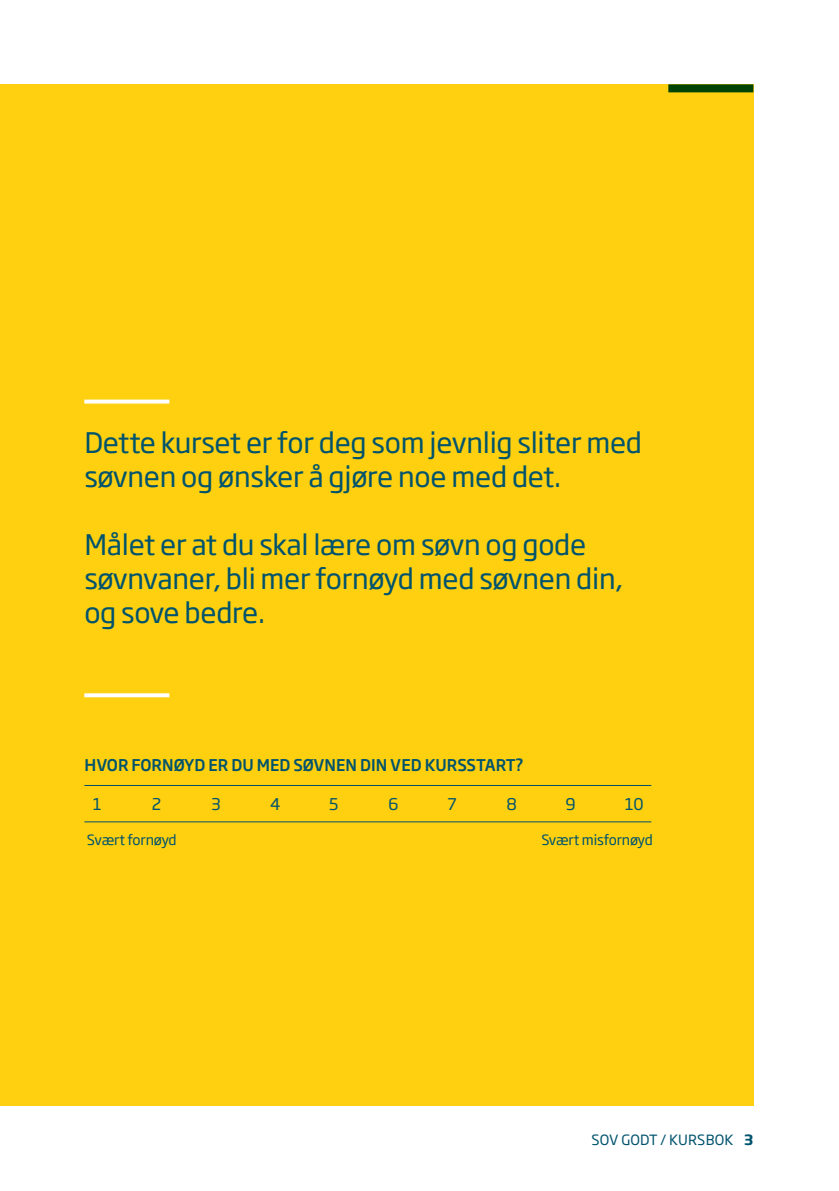
<style>
.page{position:relative;width:839px;height:1191px;background:#fff}
.page>*{position:absolute;margin:0;border:0;box-sizing:border-box;transform-origin:0 0}
._02_Ingress{font:28px/34px "Soho Gothic Std";letter-spacing:-.01em;color:#00536d}
._02_Ingress-2{font:500 16px "Soho Gothic Std";letter-spacing:.005em;color:#00536d}
._02_Ingress-3{font:16px "Soho Gothic Std";color:#00536d}
._02_Ingress-4{font:14px "Soho Gothic Std";letter-spacing:-.015em;color:#00536d}
._02_Ingress-5{font:14px "Soho Gothic Std";letter-spacing:.015em;color:#00536d}
.s1{font-weight:700}
</style>
<div class="page">
<div style="left:0;top:84px;width:753px;height:1021px;background:#fed00f"></div>
<svg style="left:84px;top:399px;width:85px;height:4px"></svg>
<svg style="left:84px;top:693px;width:85px;height:4px"></svg>
<hr style="left:84px;top:785px;width:567px;height:1px;background:#00536d">
<hr style="left:84px;top:821px;width:567px;height:1px;background:#00536d">
<p class="_02_Ingress" style="left:84px;top:426px;width:559px">Dette kurset er for deg som jevnlig sliter med søvnen og ønsker å gjøre noe med det.</p>
<p class="_02_Ingress" style="left:84px;top:528px;width:540px">Målet er at du skal lære om søvn og gode søvnvaner, bli mer fornøyd med søvnen din, og sove bedre.</p>
<p class="_02_Ingress-2" style="left:84px;top:754px;width:441px">HVOR FORNØYD ER DU MED SØVNEN DIN VED KURSSTART?</p>
<p class="_02_Ingress-3" style="left:93px;top:793px;width:10px">1</p>
<p class="_02_Ingress-3" style="left:152px;top:793px;width:11px">2</p>
<p class="_02_Ingress-3" style="left:211px;top:793px;width:11px">3</p>
<p class="_02_Ingress-3" style="left:270px;top:793px;width:12px">4</p>
<p class="_02_Ingress-3" style="left:329px;top:793px;width:11px">5</p>
<p class="_02_Ingress-3" style="left:388px;top:793px;width:12px">6</p>
<p class="_02_Ingress-3" style="left:447px;top:793px;width:11px">7</p>
<p class="_02_Ingress-3" style="left:507px;top:793px;width:12px">8</p>
<p class="_02_Ingress-3" style="left:566px;top:793px;width:12px">9</p>
<p class="_02_Ingress-3" style="left:625px;top:793px;width:20px">10</p>
<p class="_02_Ingress-4" style="left:87px;top:831px;width:91px">Svært fornøyd</p>
<p class="_02_Ingress-4" style="left:541px;top:831px;width:113px">Svært misfornøyd</p>
<p class="_02_Ingress-5" style="left:591px;top:1130px;width:163px">SOV GODT / KURSBOK <span class="s1">3</span></p>
</div>
